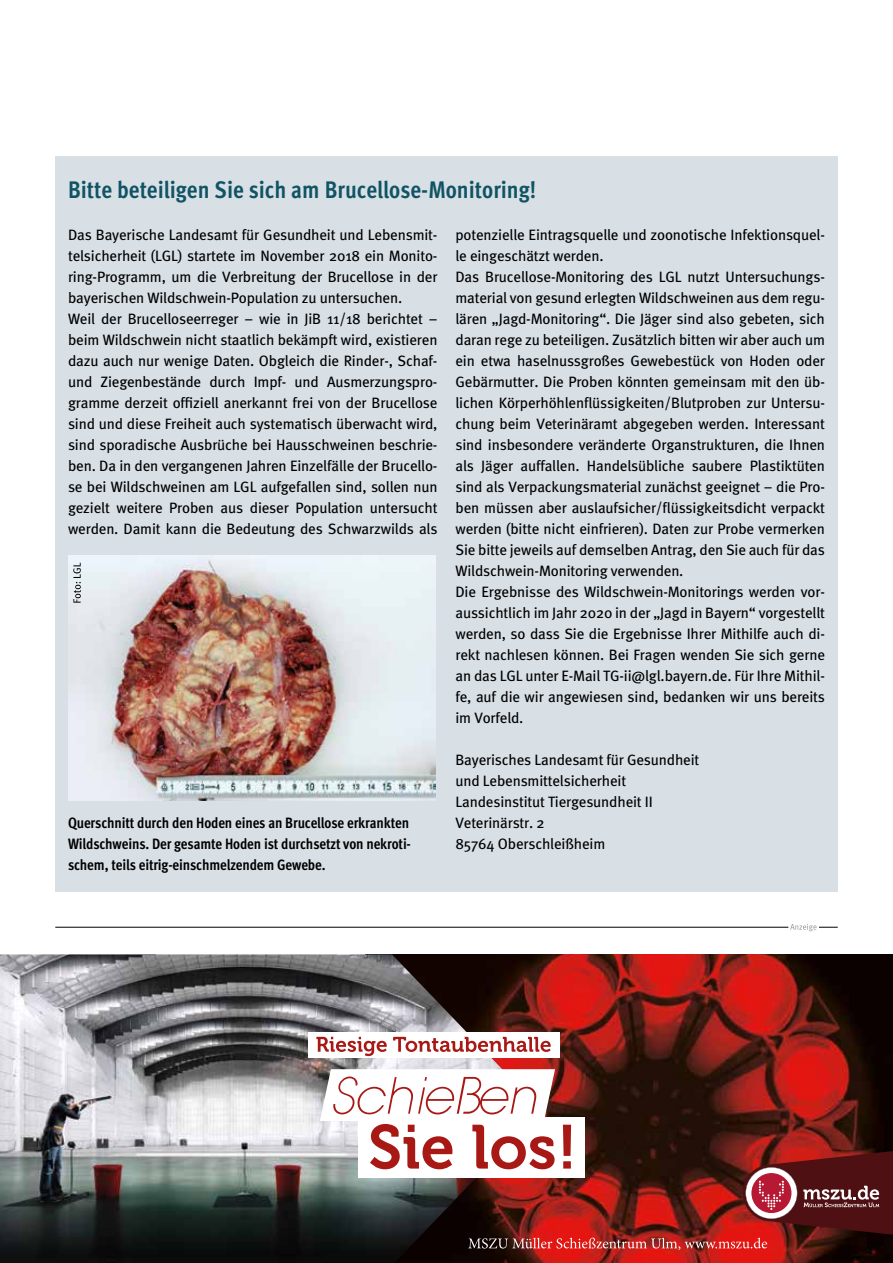
<style>
.page{position:relative;width:893px;height:1263px;background:#fff}
.page>*{position:absolute;margin:0;border:0;box-sizing:border-box;transform-origin:0 0}
.t1{font:700 24px "Meta Cond";color:#105464}
.t2{font:15px/21px "Meta";letter-spacing:-.01em;color:#000}
.t3{font:700 15px/21px "Meta Cond";letter-spacing:-.01em;color:#000}
</style>
<div class="page">
<div style="left:55px;top:156px;width:783px;height:735px;background:#d8dfe5"></div>
<hr style="left:55px;top:927px;width:783px;height:1px;background:#000">
<div style="left:788px;top:923px;width:31px;height:10px;background:#fff"></div>
<svg style="left:790px;top:924px;width:27px;height:7px"></svg>
<img style="left:68px;top:555px;width:368px;height:245px">
<img style="left:541px;top:954px;width:352px;height:309px">
<img style="left:0;top:954px;width:541px;height:309px">
<div style="left:308px;top:1032px;width:251px;height:26px;background:#fff"></div>
<svg style="left:316px;top:1037px;width:235px;height:19px"></svg>
<img style="left:320px;top:1069px;width:573px;height:181px">
<svg style="left:73px;top:563px;width:8px;height:40px"></svg>
<h1 class="t1" style="left:68px;top:176px;width:470px">Bitte beteiligen Sie sich am Brucellose-Monitoring!</h1>
<p class="t2" style="left:68px;top:224px;width:371px">Das Bayerische Landesamt für Gesundheit und Lebensmit&shy;telsicherheit (LGL) startete im November 2018 ein Monito&shy;ring-Programm, um die Verbreitung der Brucellose in der bayerischen Wildschwein-Population zu untersuchen.<br>Weil der Brucelloseerreger – wie in JiB 11/18 berichtet – beim Wildschwein nicht staatlich bekämpft wird, existieren dazu auch nur wenige Daten. Obgleich die Rinder-, Schaf&shy;und Ziegenbestände durch Impf- und Ausmerzungspro&shy;gramme derzeit offiziell anerkannt frei von der Brucellose sind und diese Freiheit auch systematisch überwacht wird, sind sporadische Ausbrüche bei Hausschweinen beschrie&shy;ben. Da in den vergangenen Jahren Einzelfälle der Brucello&shy;se bei Wildschweinen am LGL aufgefallen sind, sollen nun gezielt weitere Proben aus dieser Population untersucht werden. Damit kann die Bedeutung des Schwarzwilds als</p>
<p class="t2" style="left:455px;top:224px;width:371px">potenzielle Eintragsquelle und zoonotische Infektionsquel&shy;le eingeschätzt werden.<br>Das Brucellose-Monitoring des LGL nutzt Untersuchungs&shy;material von gesund erlegten Wildschweinen aus dem regu&shy;lären „Jagd-Monitoring“. Die Jäger sind also gebeten, sich daran rege zu beteiligen. Zusätzlich bitten wir aber auch um ein etwa haselnussgroßes Gewebestück von Hoden oder Gebärmutter. Die Proben könnten gemeinsam mit den üb&shy;lichen Körperhöhlenflüssigkeiten/Blutproben zur Untersu&shy;chung beim Veterinäramt abgegeben werden. Interessant sind insbesondere veränderte Organstrukturen, die Ihnen als Jäger auffallen. Handelsübliche saubere Plastiktüten sind als Verpackungsmaterial zunächst geeignet – die Pro&shy;ben müssen aber auslaufsicher/flüssigkeitsdicht verpackt werden (bitte nicht einfrieren). Daten zur Probe vermerken Sie bitte jeweils auf demselben Antrag, den Sie auch für das Wildschwein-Monitoring verwenden.<br>Die Ergebnisse des Wildschwein-Monitorings werden vor&shy;aussichtlich im Jahr 2020 in der „Jagd in Bayern“ vorgestellt werden, so dass Sie die Ergebnisse Ihrer Mithilfe auch di&shy;rekt nachlesen können. Bei Fragen wenden Sie sich gerne an das LGL unter E-Mail TG-ii@lgl.bayern.de. Für Ihre Mithil&shy;fe, auf die wir angewiesen sind, bedanken wir uns bereits im Vorfeld.</p>
<p class="t2" style="left:455px;top:749px;width:245px">Bayerisches Landesamt für Gesundheit und Lebensmittelsicherheit<br>Landesinstitut Tiergesundheit II<br>Veterinärstr. 2<br>85764 Oberschleißheim</p>
<p class="t3" style="left:68px;top:812px;width:345px">Querschnitt durch den Hoden eines an Brucellose erkrankten<br>Wildschweins. Der gesamte Hoden ist durchsetzt von nekroti&shy;schem, teils eitrig-einschmelzendem Gewebe.</p>
</div>
